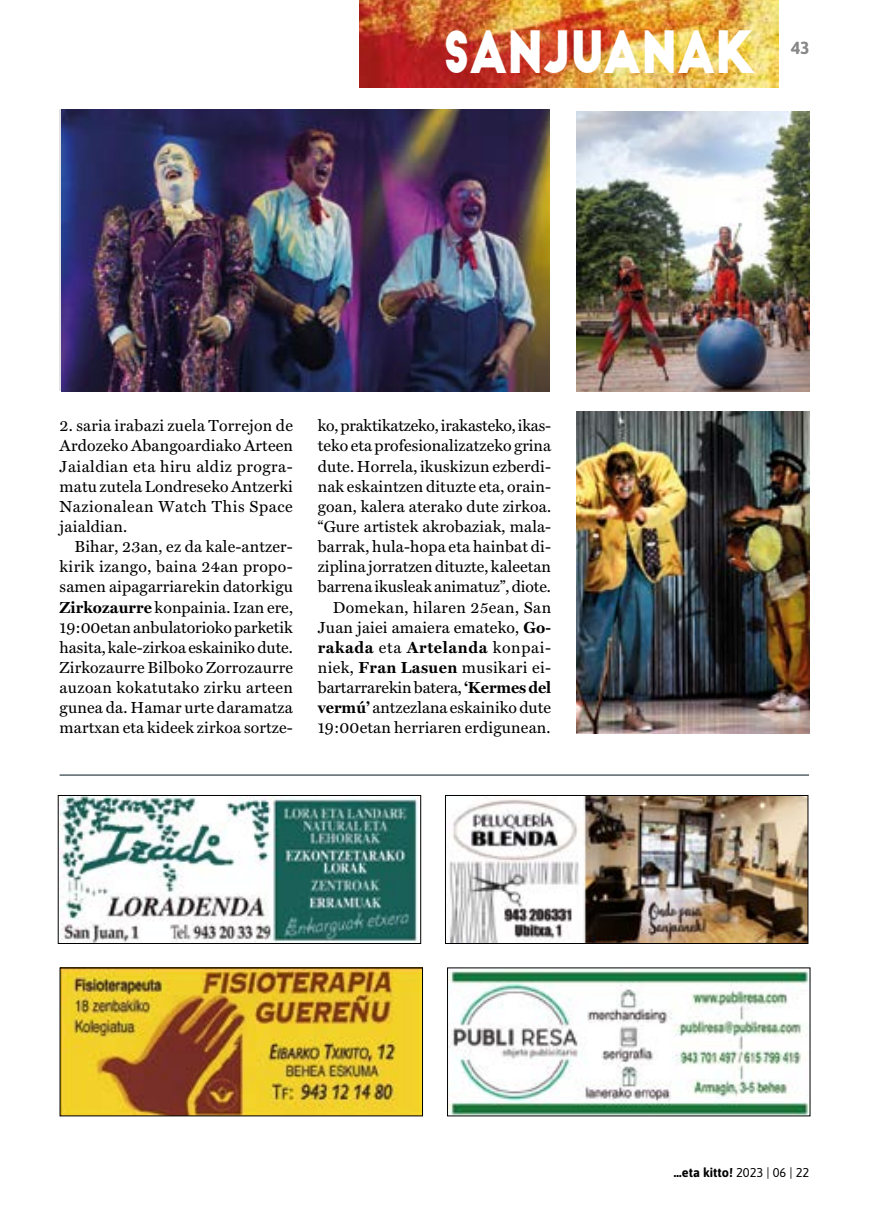
<style>
.page{position:relative;width:869px;height:1216px;background:#fff}
.page>*{position:absolute;margin:0;border:0;box-sizing:border-box;transform-origin:0 0}
.t1{font:56.88px "Big John";color:#fff;scale:.8 1}
.t2{font:700 17.5px "Asap";color:#878787}
.t3{font:16.1px/20.1px "Miller Text Roman";letter-spacing:.01em;color:#000;text-align:justify}
.t4{font:700 16.1px "Miller Text";letter-spacing:.04em;color:#000}
.t5{font:700 12.78px "Asap";color:#000}
.s1{font-family:"Miller Text";font-weight:700}
.s2{font-family:"Miller Text Roman";font-weight:400}
.s3{font-weight:400}
</style>
<div class="page">
<img style="left:359px;top:0;width:418px;height:87px">
<img style="left:61px;top:109px;width:488px;height:282px">
<img style="left:576px;top:111px;width:233px;height:280px">
<img style="left:576px;top:411px;width:233px;height:322px">
<hr style="left:60px;top:774px;width:748px;height:1px;background:#04171f">
<img style="left:60px;top:797px;width:358px;height:144px">
<div style="left:58px;top:795px;width:363px;height:148px;border:1px solid #000"></div>
<img style="left:449px;top:797px;width:357px;height:144px">
<div style="left:445px;top:795px;width:363px;height:148px;border:1px solid #000"></div>
<img style="left:449px;top:970px;width:359px;height:144px">
<img style="left:62px;top:969px;width:359px;height:145px">
<div style="left:60px;top:967px;width:363px;height:149px;border:1px solid #000"></div>
<h1 class="t1" style="left:443px;top:27px;width:390px">SANJUANAK</h1>
<p class="t2" style="left:790px;top:36px;width:20px">43</p>
<p class="t3" style="left:60px;top:415px;width:235px">2. saria irabazi zuela Torrejon de Ardozeko Abangoardiako Arteen Jaialdian eta hiru aldiz progra&shy;matu zutela Londreseko Antzerki Nazionalean Watch This Space jaialdian.</p>
<p class="t3" style="left:60px;top:536px;width:235px;text-indent:15px">Bihar, 23an, ez da kale-antzer&shy;kirik izango, baina 24an propo&shy;samen aipagarriarekin datorkigu <span class="s1">Zirkozaurre</span> konpainia. Izan ere, 19:00etan anbulatorioko parketik hasita, kale-zirkoa eskainiko dute.<br>Zirkozaurre Bilboko Zorrozaurre auzoan kokatutako zirku arteen gunea da. Hamar urte daramatza martxan eta kideek zirkoa sortze-</p>
<p class="t3" style="left:317px;top:415px;width:235px;text-align:right">ko, praktikatzeko, irakasteko, ikas&shy;teko eta profesionalizatzeko grina dute. Horrela, ikuskizun ezberdi&shy;nak eskaintzen dituzte eta, orain&shy;goan, kalera aterako dute zirkoa. “Gure artistek akrobaziak, mala&shy;barrak, hula-hopa eta hainbat di&shy;ziplina jorratzen dituzte, kaleetan barrena ikusleak animatuz”, diote.<br>Domekan, hilaren 25ean, San Juan jaiei amaiera emateko, <span class="s1">Go-</span></p>
<p class="t4" style="left:317px;top:637px;width:235px">rakada <span class="s2">eta</span> Artelanda <span class="s2">konpai-</span></p>
<p class="t3" style="left:317px;top:657px;width:235px">niek, <span class="s1">Fran Lasuen</span> musikari ei&shy;bartarrarekin batera, <span class="s1">‘Kermes del vermú’</span> antzezlana eskainiko dute 19:00etan herriaren erdigunean.</p>
<p class="t5" style="left:673px;top:1162px;width:137px">…eta kitto! <span class="s3">2023 | 06 | 22</span></p>
</div>
